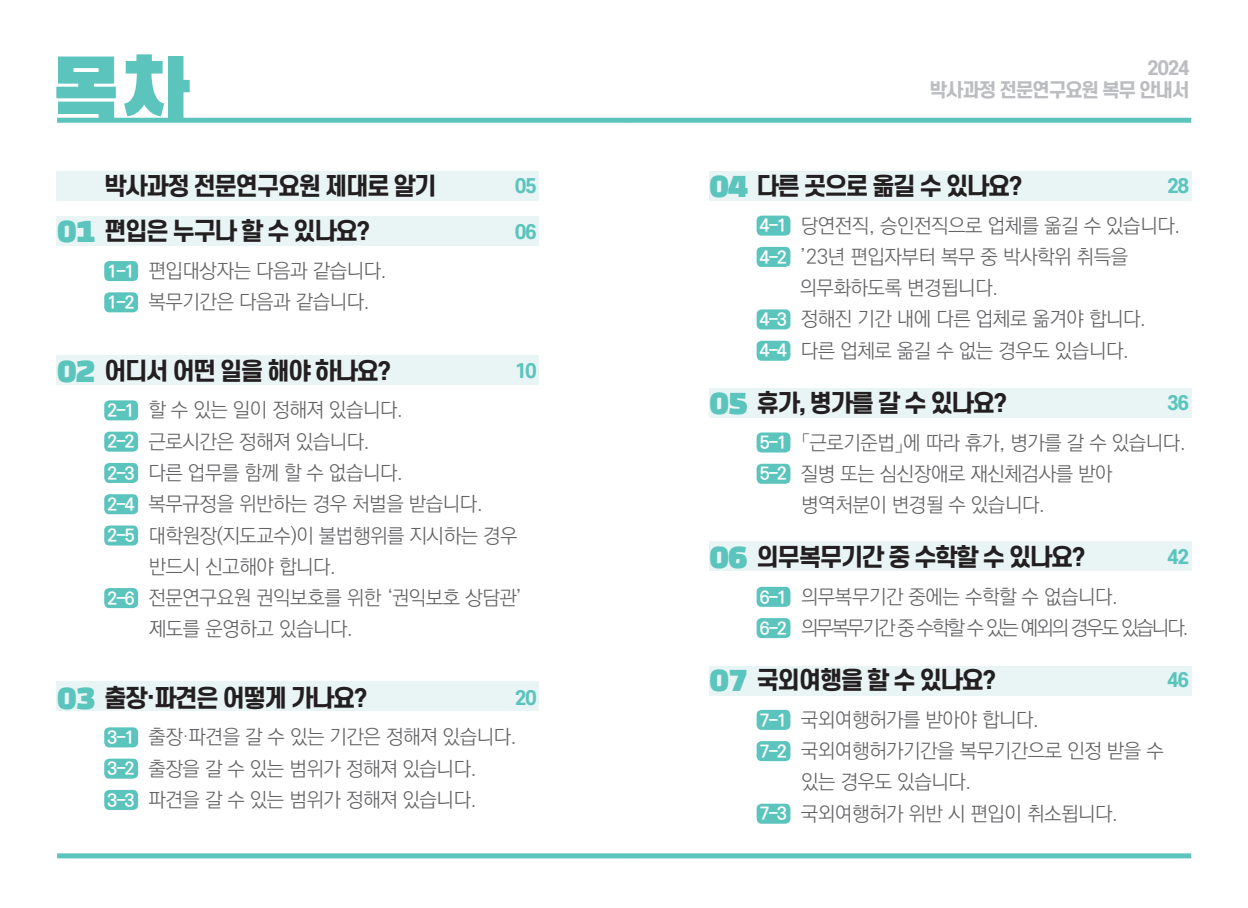
<style>
.page{position:relative;width:1248px;height:908px;background:#fff}
.page>*{position:absolute;margin:0;border:0;box-sizing:border-box;transform-origin:0 0}
.t1{font:82.5px "Black Han Sans";color:#5ac4bd}
.t2{font:800 23.75px "S Core Dream 7";letter-spacing:-.075em;color:#231f20}
.t3{font:20px/31.2px "Ko Pub World Dotum PL";letter-spacing:-.02em;color:#636366}
.t4{font:20px/31.2px "Ko Pub World Dotum PL";letter-spacing:-.1em;color:#636366}
.t5{font:800 18.75px "S Core Dream 7";letter-spacing:-.075em;color:#5ac4bd}
.t6{font:800 18.5px "S Core Dream 7";letter-spacing:-.075em;color:#bcbdc0}
.s1{font-family:"Black Han Sans";font-weight:400;font-size:33.75px;color:#5ac4bd}
.s2{font-family:"Ko Pub World Dotum PB";font-size:17.5px;color:#fff}
</style>
<div class="page">
<div style="left:709px;top:171px;width:482px;height:29px;background:#e9f5f5"></div>
<div style="left:709px;top:388px;width:482px;height:29px;background:#e9f5f5"></div>
<div style="left:709px;top:541px;width:482px;height:29px;background:#e9f5f5"></div>
<div style="left:709px;top:665px;width:482px;height:30px;background:#e9f5f5"></div>
<div style="left:624px;top:118px;width:567px;height:5px;background:#5ac4bd"></div>
<div style="left:624px;top:853px;width:567px;height:5px;background:#5ac4bd"></div>
<div style="left:756px;top:215px;width:34px;height:20px;background:#5ac4bd;border-radius:5px"></div>
<div style="left:756px;top:247px;width:34px;height:20px;background:#5ac4bd;border-radius:5px"></div>
<div style="left:756px;top:309px;width:34px;height:20px;background:#5ac4bd;border-radius:5px"></div>
<div style="left:756px;top:340px;width:34px;height:20px;background:#5ac4bd;border-radius:5px"></div>
<div style="left:756px;top:432px;width:34px;height:20px;background:#5ac4bd;border-radius:5px"></div>
<div style="left:756px;top:463px;width:34px;height:20px;background:#5ac4bd;border-radius:5px"></div>
<div style="left:756px;top:586px;width:34px;height:20px;background:#5ac4bd;border-radius:5px"></div>
<div style="left:756px;top:617px;width:34px;height:20px;background:#5ac4bd;border-radius:5px"></div>
<div style="left:756px;top:709px;width:34px;height:20px;background:#5ac4bd;border-radius:5px"></div>
<div style="left:756px;top:740px;width:34px;height:20px;background:#5ac4bd;border-radius:5px"></div>
<div style="left:756px;top:803px;width:34px;height:20px;background:#5ac4bd;border-radius:5px"></div>
<div style="left:57px;top:171px;width:482px;height:29px;background:#e9f5f5"></div>
<div style="left:57px;top:216px;width:482px;height:30px;background:#e9f5f5"></div>
<div style="left:57px;top:355px;width:482px;height:29px;background:#e9f5f5"></div>
<div style="left:57px;top:681px;width:482px;height:29px;background:#e9f5f5"></div>
<div style="left:57px;top:118px;width:567px;height:5px;background:#5ac4bd"></div>
<div style="left:57px;top:853px;width:567px;height:5px;background:#5ac4bd"></div>
<div style="left:104px;top:261px;width:34px;height:20px;background:#5ac4bd;border-radius:5px"></div>
<div style="left:104px;top:292px;width:34px;height:20px;background:#5ac4bd;border-radius:5px"></div>
<div style="left:104px;top:400px;width:34px;height:20px;background:#5ac4bd;border-radius:5px"></div>
<div style="left:104px;top:431px;width:34px;height:20px;background:#5ac4bd;border-radius:5px"></div>
<div style="left:104px;top:462px;width:34px;height:20px;background:#5ac4bd;border-radius:5px"></div>
<div style="left:104px;top:494px;width:34px;height:20px;background:#5ac4bd;border-radius:5px"></div>
<div style="left:104px;top:525px;width:34px;height:20px;background:#5ac4bd;border-radius:5px"></div>
<div style="left:104px;top:587px;width:34px;height:20px;background:#5ac4bd;border-radius:5px"></div>
<div style="left:104px;top:727px;width:34px;height:20px;background:#5ac4bd;border-radius:5px"></div>
<div style="left:104px;top:758px;width:34px;height:20px;background:#5ac4bd;border-radius:5px"></div>
<div style="left:104px;top:789px;width:34px;height:20px;background:#5ac4bd;border-radius:5px"></div>
<h1 class="t1" style="left:51px;top:52px;width:140px">목차</h1>
<p class="t2" style="left:104px;top:168px;width:334px">박사과정 전문연구요원 제대로 알기</p>
<p class="t5" style="left:515px;top:172px;width:24px">05</p>
<p class="t2" style="left:57px;top:214px;width:315px"><span class="s1">01</span> 편입은 누구나 할 수 있나요?</p>
<p class="t5" style="left:515px;top:218px;width:24px">06</p>
<p class="t3" style="left:108px;top:256px;width:281px"><span class="s2">1-1</span> 편입대상자는 다음과 같습니다.<br><span class="s2">1-2</span> 복무기간은 다음과 같습니다.</p>
<p class="t2" style="left:57px;top:353px;width:336px"><span class="s1">02</span> 어디서 어떤 일을 해야 하나요?</p>
<p class="t5" style="left:515px;top:357px;width:24px">10</p>
<p class="t3" style="left:108px;top:395px;width:297px"><span class="s2">2-1</span> 할 수 있는 일이 정해져 있습니다.</p>
<p class="t3" style="left:108px;top:426px;width:264px"><span class="s2">2-2</span> 근로시간은 정해져 있습니다.</p>
<p class="t3" style="left:108px;top:457px;width:297px"><span class="s2">2-3</span> 다른 업무를 함께 할 수 없습니다.</p>
<p class="t3" style="left:108px;top:488px;width:377px"><span class="s2">2-4</span> 복무규정을 위반하는 경우 처벌을 받습니다.</p>
<p class="t3" style="left:108px;top:520px;width:411px"><span class="s2">2-5</span> 대학원장(지도교수)이 불법행위를 지시하는 경우</p>
<p class="t3" style="left:149px;top:551px;width:189px">반드시 신고해야 합니다.</p>
<p class="t3" style="left:108px;top:582px;width:416px"><span class="s2">2-6</span> 전문연구요원 권익보호를 위한 ‘권익보호 상담관’</p>
<p class="t3" style="left:149px;top:613px;width:206px">제도를 운영하고 있습니다.</p>
<p class="t2" style="left:57px;top:680px;width:312px"><span class="s1">03</span> 출장·파견은 어떻게 가나요?</p>
<p class="t5" style="left:515px;top:684px;width:24px">20</p>
<p class="t3" style="left:108px;top:721px;width:410px"><span class="s2">3-1</span> 출장·파견을 갈 수 있는 기간은 정해져 있습니다.<br><span class="s2">3-2</span> 출장을 갈 수 있는 범위가 정해져 있습니다.<br><span class="s2">3-3</span> 파견을 갈 수 있는 범위가 정해져 있습니다.</p>
<p class="t6" style="left:1147px;top:55px;width:44px">2024</p>
<p class="t6" style="left:929px;top:77px;width:262px">박사과정 전문연구요원 복무 안내서</p>
<p class="t2" style="left:709px;top:168px;width:315px"><span class="s1">04</span> 다른 곳으로 옮길 수 있나요?</p>
<p class="t5" style="left:1167px;top:172px;width:24px">28</p>
<p class="t3" style="left:760px;top:210px;width:422px"><span class="s2">4-1</span> 당연전직, 승인전직으로 업체를 옮길 수 있습니다.</p>
<p class="t3" style="left:760px;top:241px;width:369px"><span class="s2">4-2</span> ’23년 편입자부터 복무 중 박사학위 취득을</p>
<p class="t3" style="left:799px;top:273px;width:200px">의무화하도록 변경됩니다.</p>
<p class="t3" style="left:760px;top:304px;width:387px"><span class="s2">4-3</span> 정해진 기간 내에 다른 업체로 옮겨야 합니다.</p>
<p class="t3" style="left:760px;top:335px;width:370px"><span class="s2">4-4</span> 다른 업체로 옮길 수 없는 경우도 있습니다.</p>
<p class="t2" style="left:709px;top:385px;width:299px"><span class="s1">05</span> 휴가, 병가를 갈 수 있나요?</p>
<p class="t5" style="left:1167px;top:389px;width:24px">36</p>
<p class="t3" style="left:760px;top:427px;width:427px"><span class="s2">5-1</span> 「근로기준법」에 따라 휴가, 병가를 갈 수 있습니다.</p>
<p class="t3" style="left:760px;top:458px;width:354px"><span class="s2">5-2</span> 질병 또는 심신장애로 재신체검사를 받아</p>
<p class="t3" style="left:801px;top:489px;width:245px">병역처분이 변경될 수 있습니다.</p>
<p class="t2" style="left:709px;top:539px;width:378px"><span class="s1">06</span> 의무복무기간 중 수학할 수 있나요?</p>
<p class="t5" style="left:1167px;top:543px;width:24px">42</p>
<p class="t4" style="left:760px;top:581px;width:430px"><span class="s2">6-1</span> 의무복무기간 중에는 수학할 수 없습니다.<br><span class="s2">6-2</span> 의무복무기간 중 수학할 수 있는 예외의 경우도 있습니다.</p>
<p class="t2" style="left:709px;top:662px;width:289px"><span class="s1">07</span> 국외여행을 할 수 있나요?</p>
<p class="t5" style="left:1167px;top:666px;width:24px">46</p>
<p class="t3" style="left:760px;top:704px;width:281px"><span class="s2">7-1</span> 국외여행허가를 받아야 합니다.</p>
<p class="t3" style="left:760px;top:735px;width:405px"><span class="s2">7-2</span> 국외여행허가기간을 복무기간으로 인정 받을 수</p>
<p class="t3" style="left:801px;top:766px;width:172px">있는 경우도 있습니다.</p>
<p class="t3" style="left:760px;top:798px;width:360px"><span class="s2">7-3</span> 국외여행허가 위반 시 편입이 취소됩니다.</p>
</div>
